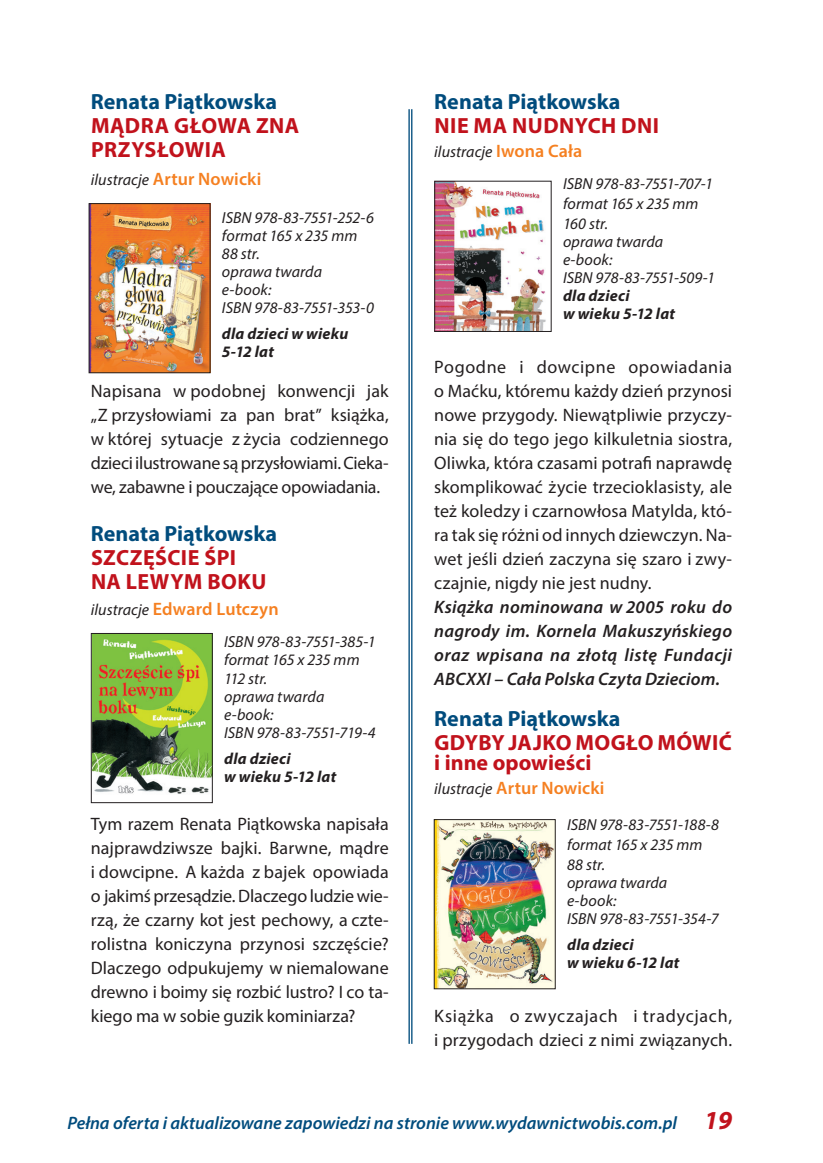
<style>
.page{position:relative;width:823px;height:1163px;background:#fff}
.page>*{position:absolute;margin:0;border:0;box-sizing:border-box;transform-origin:0 0}
.t1{font:700 22px/24px "Myriad Pro";letter-spacing:.015em;color:#c1121c}
.t2{font:700 22px "Myriad Pro";color:#014c7d}
.t3{font:18px/24px "Myriad Pro";letter-spacing:.005em;color:#231f20;text-align:justify}
.t4{font:italic 600 18px/24px "Myriad Pro";letter-spacing:.015em;color:#231f20;text-align:justify}
.t5{font:italic 600 18px "Myriad Pro";color:#014c7d}
.t6{font:600 18px "Myriad Pro";letter-spacing:.005em;color:#f58021}
.t7{font:18px/24px "Myriad Pro";letter-spacing:.03em;color:#231f20}
.t8{font:italic 16px/18px "Myriad Pro";color:#231f20}
.t9{font:italic 700 16px/18px "Myriad Pro";letter-spacing:.015em;color:#231f20}
.s1{font-weight:400;font-style:italic;font-size:16px;color:#231f20}
.s2{font-weight:600;font-style:normal;font-size:18px;color:#f58021}
.s3{font-weight:700;font-size:26px;color:#c1121c}
</style>
<div class="page">
<hr style="left:411px;top:109px;width:1px;height:934px;background:#014c7d">
<hr style="left:408px;top:109px;width:1px;height:934px;background:#014c7d">
<img style="left:90px;top:205px;width:118px;height:166px">
<div style="left:88px;top:203px;width:122px;height:170px;border:1px solid #231f20"></div>
<img style="left:435px;top:821px;width:118px;height:166px">
<div style="left:433px;top:819px;width:122px;height:170px;border:1px solid #231f20"></div>
<img style="left:436px;top:183px;width:110px;height:147px">
<div style="left:434px;top:181px;width:117px;height:151px;border:1px solid #231f20"></div>
<img style="left:93px;top:635px;width:118px;height:159px">
<div style="left:91px;top:633px;width:122px;height:170px;border:1px solid #231f20"></div>
<p class="t2" style="left:91px;top:87px;width:188px">Renata Piątkowska</p>
<p class="t1" style="left:91px;top:113px;width:210px">MĄDRA GŁOWA ZNA<br>PRZYSŁOWIA</p>
<p class="t6" style="left:91px;top:168px;width:172px"><span class="s1">ilustracje</span> Artur Nowicki</p>
<p class="t8" style="left:222px;top:208px;width:153px">ISBN 978-83-7551-252-6 format 165 x 235 mm<br>88 str.<br>oprawa twarda e-book:<br>ISBN 978-83-7551-353-0</p>
<p class="t9" style="left:222px;top:324px;width:128px">dla dzieci w wieku<br>5-12 lat</p>
<p class="t3" style="left:91px;top:379px;width:299px">Napisana w podobnej konwencji jak „Z przysłowiami za pan brat” książka, w której sytuacje z życia codziennego dzieci ilustrowane są przysłowiami. Cieka&shy;we, zabawne i pouczające opowiadania.</p>
<p class="t2" style="left:91px;top:519px;width:188px">Renata Piątkowska</p>
<p class="t1" style="left:91px;top:545px;width:177px">SZCZĘŚCIE ŚPI<br>NA LEWYM BOKU</p>
<p class="t6" style="left:91px;top:598px;width:189px"><span class="s1">ilustracje</span> Edward Lutczyn</p>
<p class="t8" style="left:224px;top:632px;width:153px">ISBN 978-83-7551-385-1 format 165 x 235 mm<br>112 str.<br>oprawa twarda e-book:<br>ISBN 978-83-7551-719-4</p>
<p class="t9" style="left:224px;top:748px;width:113px">dla dzieci<br>w wieku 5-12 lat</p>
<p class="t3" style="left:91px;top:811px;width:299px">Tym razem Renata Piątkowska napisała najprawdziwsze bajki. Barwne, mądre i dowcipne. A każda z bajek opowiada o jakimś przesądzie. Dlaczego ludzie wie&shy;rzą, że czarny kot jest pechowy, a czte&shy;rolistna koniczyna przynosi szczęście?<br>Dlaczego odpukujemy w niemalowane drewno i boimy się rozbić lustro? I co ta&shy;kiego ma w sobie guzik kominiarza?</p>
<p class="t2" style="left:434px;top:87px;width:188px">Renata Piątkowska</p>
<p class="t1" style="left:434px;top:113px;width:226px">NIE MA NUDNYCH DNI</p>
<p class="t8" style="left:562px;top:135px;width:151px;line-height:32px;text-indent:-129px">ilustracje <span class="s2">Iwona Cała<br></span>ISBN 978-83-7551-707-1</p>
<p class="t8" style="left:562px;top:193px;width:137px;line-height:20px">format 165 x 235 mm<br>160 str.</p>
<p class="t8" style="left:562px;top:232px;width:153px">oprawa twarda e-book:<br>ISBN 978-83-7551-509-1</p>
<p class="t9" style="left:562px;top:286px;width:113px">dla dzieci<br>w wieku 5-12 lat</p>
<p class="t3" style="left:434px;top:355px;width:299px">Pogodne i dowcipne opowiadania o Maćku, któremu każdy dzień przynosi nowe przygody. Niewątpliwie przyczy&shy;nia się do tego jego kilkuletnia siostra, Oliwka, która czasami potrafi naprawdę skomplikować życie trzecioklasisty, ale też koledzy i czarnowłosa Matylda, któ&shy;ra tak się różni od innych dziewczyn. Na&shy;wet jeśli dzień zaczyna się szaro i zwy&shy;czajnie, nigdy nie jest nudny.</p>
<p class="t4" style="left:434px;top:594px;width:299px">Książka nominowana w 2005 roku do nagrody im. Kornela Makuszyńskiego oraz wpisana na złotą listę Fundacji ABCXXI – Cała Polska Czyta Dzieciom.</p>
<p class="t2" style="left:434px;top:703px;width:188px">Renata Piątkowska</p>
<p class="t1" style="left:434px;top:731px;width:299px;line-height:20px">GDYBY JAJKO MOGŁO MÓWIĆ i inne opowieści</p>
<p class="t6" style="left:434px;top:776px;width:172px"><span class="s1">ilustracje</span> Artur Nowicki</p>
<p class="t8" style="left:566px;top:813px;width:153px;line-height:20px">ISBN 978-83-7551-188-8 format 165 x 235 mm<br>88 str.</p>
<p class="t8" style="left:566px;top:872px;width:153px">oprawa twarda e-book:<br>ISBN 978-83-7551-354-7</p>
<p class="t9" style="left:566px;top:934px;width:114px">dla dzieci<br>w wieku 6-12 lat</p>
<p class="t7" style="left:434px;top:1003px;width:299px">Książka o zwyczajach i tradycjach, i przygodach dzieci z nimi związanych.</p>
<p class="t5" style="left:67px;top:1110px;width:666px">Pełna oferta i aktualizowane zapowiedzi na stronie www.wydawnictwobis.com.pl <span class="s3">19</span></p>
</div>
